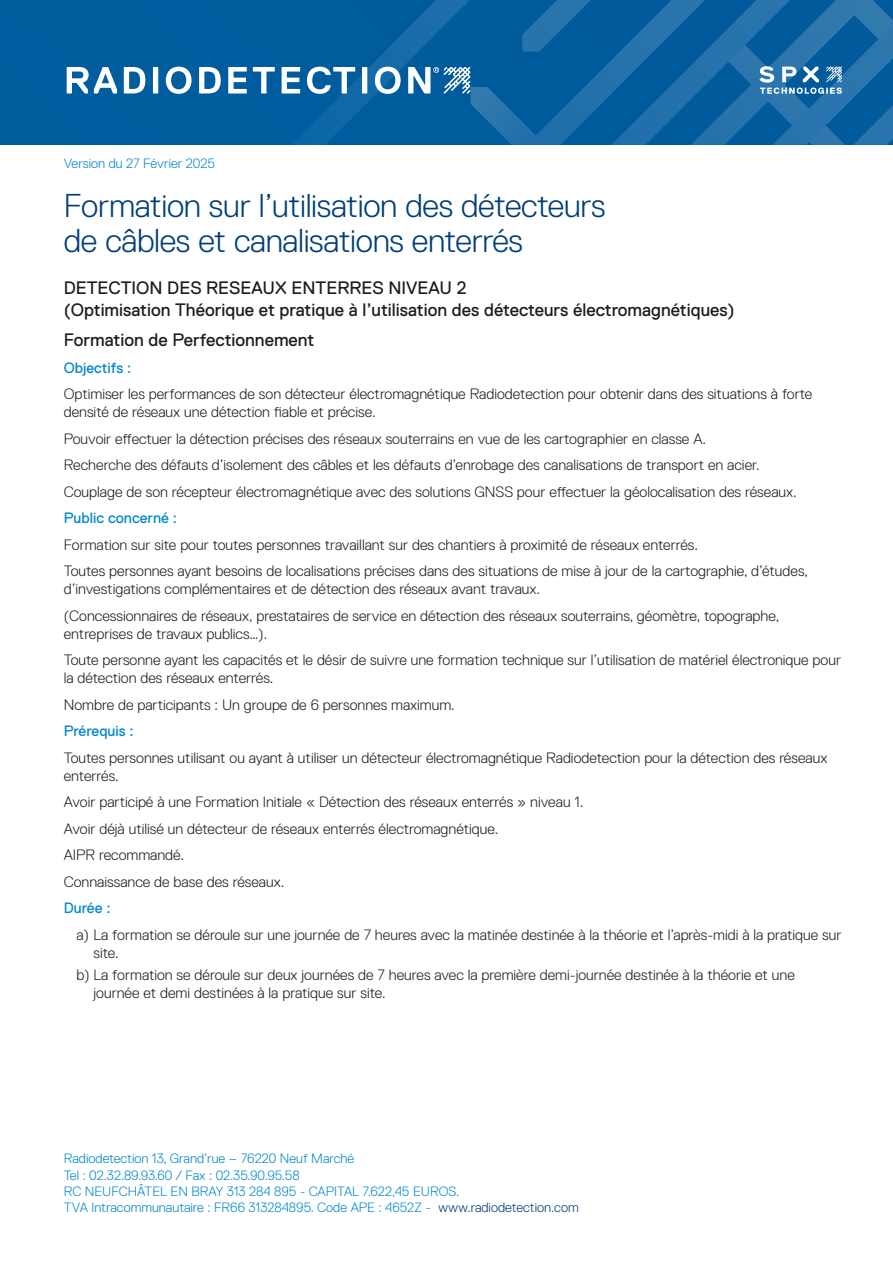
<style>
.page{position:relative;width:893px;height:1263px;background:#fff}
.page>*{position:absolute;margin:0;border:0;box-sizing:border-box;transform-origin:0 0}
.t1{font:300 33px/34.5px "Replica Std";letter-spacing:-.01em;color:#003e78}
.t2{font:18px/21.6px "Replica Std";color:#1d1d1b}
.t3{font:300 15px/26.5px "Replica Std";color:#1d1d1b}
.t4{font:15px "Replica Std";color:#0087cc}
.t5{font:300 13.5px/16.2px "Replica Std";color:#0087cc}
.s1{color:#003e78}
</style>
<div class="page">
<div style="left:0;top:0;width:893px;height:145px;background:#005a9b"></div>
<svg style="left:67px;top:67px;width:50px;height:26px"></svg>
<svg style="left:124px;top:67px;width:21px;height:26px"></svg>
<svg style="left:153px;top:67px;width:5px;height:26px"></svg>
<svg style="left:166px;top:67px;width:26px;height:27px"></svg>
<svg style="left:199px;top:67px;width:22px;height:26px"></svg>
<svg style="left:228px;top:67px;width:19px;height:26px"></svg>
<svg style="left:253px;top:67px;width:22px;height:26px"></svg>
<svg style="left:282px;top:0;width:611px;height:145px"></svg>
<p class="t5" style="left:64px;top:155px;width:153px">Version du 27 Février 2025</p>
<h1 class="t1" style="left:64px;top:189px;width:543px">Formation sur l’utilisation des détecteurs de câbles et canalisations enterrés</h1>
<p class="t2" style="left:64px;top:278px;width:673px">DETECTION DES RESEAUX ENTERRES NIVEAU 2<br>(Optimisation Théorique et pratique à l’utilisation des détecteurs électromagnétiques)</p>
<p class="t2" style="left:64px;top:329px;width:252px">Formation de Perfectionnement</p>
<p class="t4" style="left:64px;top:359px;width:69px">Objectifs :</p>
<p class="t3" style="left:64px;top:385px;width:750px;line-height:18px">Optimiser les performances de son détecteur électromagnétique Radiodetection pour obtenir dans des situations à forte densité de réseaux une détection fiable et précise.</p>
<p class="t3" style="left:64px;top:425px;width:735px">Pouvoir effectuer la détection précises des réseaux souterrains en vue de les cartographier en classe A.<br>Recherche des défauts d’isolement des câbles et les défauts d’enrobage des canalisations de transport en acier.<br>Couplage de son récepteur électromagnétique avec des solutions GNSS pour effectuer la géolocalisation des réseaux.</p>
<p class="t4" style="left:64px;top:510px;width:115px">Public concerné :</p>
<p class="t3" style="left:64px;top:531px;width:746px">Formation sur site pour toutes personnes travaillant sur des chantiers à proximité de réseaux enterrés.<br>Toutes personnes ayant besoins de localisations précises dans des situations de mise à jour de la cartographie, d’études,</p>
<p class="t3" style="left:64px;top:576px;width:717px">d’investigations complémentaires et de détection des réseaux avant travaux.<br>(Concessionnaires de réseaux, prestataires de service en détection des réseaux souterrains, géomètre, topographe,</p>
<p class="t3" style="left:64px;top:620px;width:779px">entreprises de travaux publics…).<br>Toute personne ayant les capacités et le désir de suivre une formation technique sur l’utilisation de matériel électronique pour</p>
<p class="t3" style="left:64px;top:665px;width:393px">la détection des réseaux enterrés.<br>Nombre de participants : Un groupe de 6 personnes maximum.</p>
<p class="t4" style="left:64px;top:723px;width:72px">Prérequis :</p>
<p class="t3" style="left:64px;top:749px;width:765px;line-height:18px">Toutes personnes utilisant ou ayant à utiliser un détecteur électromagnétique Radiodetection pour la détection des réseaux enterrés.</p>
<p class="t3" style="left:64px;top:789px;width:521px">Avoir participé à une Formation Initiale « Détection des réseaux enterrés » niveau 1.<br>Avoir déjà utilisé un détecteur de réseaux enterrés électromagnétique.<br>AIPR recommandé.<br>Connaissance de base des réseaux.</p>
<p class="t4" style="left:64px;top:900px;width:48px">Durée :</p>
<p class="t3" style="left:94px;top:926px;width:749px;line-height:18px;text-indent:-17px">a) La formation se déroule sur une journée de 7 heures avec la matinée destinée à la théorie et l’après-midi à la pratique sur site.</p>
<p class="t3" style="left:94px;top:966px;width:703px;line-height:18px;text-indent:-17px">b) La formation se déroule sur deux journées de 7 heures avec la première demi-journée destinée à la théorie et une journée et demi destinées à la pratique sur site.</p>
<p class="t5" style="left:64px;top:1151px;width:516px">Radiodetection 13, Grand’rue – 76220 Neuf Marché<br>Tel : 02.32.89.93.60 / Fax : 02.35.90.95.58<br>RC NEUFCHÂTEL EN BRAY 313 284 895 - CAPITAL 7.622,45 EUROS.<br>TVA Intracommunautaire : FR66 313284895. Code APE : 4652Z - <span class="s1">www.radiodetection.com</span></p>
</div>
